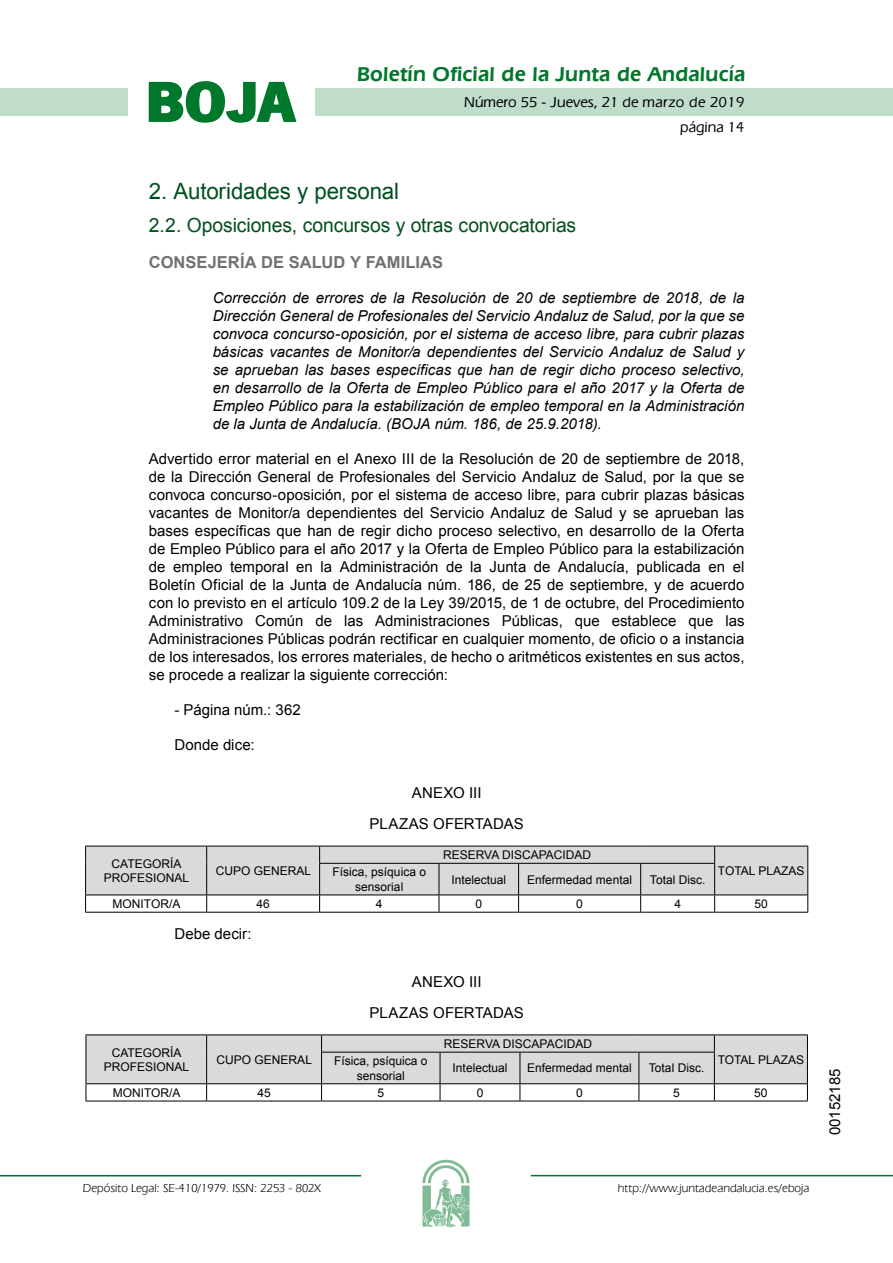
<style>
.page{position:relative;width:893px;height:1263px;background:#fff}
.page>*{position:absolute;margin:0;border:0;box-sizing:border-box;transform-origin:0 0}
.t1{font:700 57.75px "News Got T";color:#00782c;scale:1.14 1}
.t2{font:22.5px "Arial";letter-spacing:-.01em;color:#00501f}
.t3{font:600 21px "Eras IT Cby BT";letter-spacing:.01em;color:#00782c}
.t4{font:19.5px "Arial";letter-spacing:-.005em;color:#00501f}
.t5{font:700 16.5px "Arial";letter-spacing:.005em;color:#707173}
.t6{font:15px/18px "Arial";color:#000;text-align:center}
.t7{font:italic 15px/18px "Arial";color:#000;text-align:justify}
.t8{font:500 15px/24.5px "Eras IT Cby BT";color:#000;text-align:right}
.t9{font:12px/14.4px "Arial";color:#000;text-align:center}
.t10{font:12px "Eras IT Cby BT";color:#000}
</style>
<div class="page">
<div style="left:315px;top:88px;width:577px;height:28px;background:#bfddca"></div>
<div style="left:0;top:88px;width:128px;height:28px;background:#bfddca"></div>
<hr style="left:0;top:1175px;width:361px;height:2px;background:#00782c">
<svg style="left:422px;top:1159px;width:47px;height:68px"></svg>
<hr style="left:531px;top:1175px;width:361px;height:1px;background:#00782c">
<svg style="left:148px;top:81px;width:149px;height:42px"></svg>
<svg style="left:85px;top:846px;width:723px;height:66px"></svg>
<hr style="left:85px;top:912px;width:122px;height:1px;background:#000">
<hr style="left:207px;top:912px;width:112px;height:1px;background:#000">
<hr style="left:319px;top:912px;width:120px;height:1px;background:#000">
<hr style="left:439px;top:912px;width:79px;height:1px;background:#000">
<hr style="left:518px;top:912px;width:122px;height:1px;background:#000">
<hr style="left:640px;top:912px;width:74px;height:1px;background:#000">
<hr style="left:714px;top:912px;width:94px;height:1px;background:#000">
<svg style="left:86px;top:1035px;width:722px;height:66px"></svg>
<hr style="left:86px;top:1101px;width:121px;height:1px;background:#000">
<hr style="left:207px;top:1101px;width:114px;height:1px;background:#000">
<hr style="left:321px;top:1101px;width:119px;height:1px;background:#000">
<hr style="left:440px;top:1101px;width:80px;height:1px;background:#000">
<hr style="left:520px;top:1101px;width:119px;height:1px;background:#000">
<hr style="left:639px;top:1101px;width:75px;height:1px;background:#000">
<hr style="left:714px;top:1101px;width:93px;height:1px;background:#000">
<h1 class="t1" style="left:145px;top:68px;width:133px">BOJA</h1>
<h3 class="t3" style="left:357px;top:62px;width:390px">Boletín Oficial de la Junta de Andalucía</h3>
<p class="t8" style="left:464px;top:90px;width:282px">Número 55 - Jueves, 21 de marzo de 2019 página 14</p>
<h2 class="t2" style="left:149px;top:177px;width:252px">2. Autoridades y personal</h2>
<h3 class="t4" style="left:149px;top:212px;width:429px">2.2. Oposiciones, concursos y otras convocatorias</h3>
<p class="t5" style="left:149px;top:251px;width:296px">CONSEJERÍA DE SALUD Y FAMILIAS</p>
<p class="t7" style="left:213px;top:289px;width:533px">Corrección de errores de la Resolución de 20 de septiembre de 2018, de la Dirección General de Profesionales del Servicio Andaluz de Salud, por la que se convoca concurso-oposición, por el sistema de acceso libre, para cubrir plazas básicas vacantes de Monitor/a dependientes del Servicio Andaluz de Salud y se aprueban las bases específicas que han de regir dicho proceso selectivo, en desarrollo de la Oferta de Empleo Público para el año 2017 y la Oferta de Empleo Público para la estabilización de empleo temporal en la Administración de la Junta de Andalucía. (BOJA núm. 186, de 25.9.2018).</p>
<p class="t6" style="left:149px;top:450px;width:597px;text-align:justify">Advertido error material en el Anexo III de la Resolución de 20 de septiembre de 2018, de la Dirección General de Profesionales del Servicio Andaluz de Salud, por la que se convoca concurso-oposición, por el sistema de acceso libre, para cubrir plazas básicas vacantes de Monitor/a dependientes del Servicio Andaluz de Salud y se aprueban las bases específicas que han de regir dicho proceso selectivo, en desarrollo de la Oferta de Empleo Público para el año 2017 y la Oferta de Empleo Público para la estabilización de empleo temporal en la Administración de la Junta de Andalucía, publicada en el Boletín Oficial de la Junta de Andalucía núm. 186, de 25 de septiembre, y de acuerdo con lo previsto en el artículo 109.2 de la Ley 39/2015, de 1 de octubre, del Procedimiento Administrativo Común de las Administraciones Públicas, que establece que las Administraciones Públicas podrán rectificar en cualquier momento, de oficio o a instancia de los interesados, los errores materiales, de hecho o aritméticos existentes en sus actos, se procede a realizar la siguiente corrección:</p>
<p class="t6" style="left:174px;top:701px;width:128px">- Página núm.: 362</p>
<p class="t6" style="left:174px;top:736px;width:82px">Donde dice:</p>
<p class="t6" style="left:369px;top:777px;width:156px;line-height:30.8px">ANEXO III<br>PLAZAS OFERTADAS</p>
<p class="t9" style="left:104px;top:856px;width:87px">CATEGORÍA<br>PROFESIONAL</p>
<p class="t9" style="left:216px;top:864px;width:97px">CUPO GENERAL</p>
<p class="t9" style="left:443px;top:848px;width:150px">RESERVA DISCAPACIDAD</p>
<p class="t9" style="left:332px;top:865px;width:95px">Física, psíquica o</p>
<p class="t9" style="left:718px;top:864px;width:88px">TOTAL PLAZAS</p>
<p class="t9" style="left:355px;top:879px;width:50px">sensorial</p>
<p class="t9" style="left:451px;top:872px;width:56px">Intelectual</p>
<p class="t9" style="left:527px;top:872px;width:106px">Enfermedad mental</p>
<p class="t9" style="left:650px;top:872px;width:57px">Total Disc.</p>
<p class="t9" style="left:113px;top:897px;width:69px">MONITOR/A</p>
<p class="t9" style="left:256px;top:897px;width:15px">46</p>
<p class="t9" style="left:376px;top:897px;width:8px">4</p>
<p class="t9" style="left:475px;top:897px;width:8px">0</p>
<p class="t9" style="left:576px;top:897px;width:8px">0</p>
<p class="t9" style="left:674px;top:897px;width:8px">4</p>
<p class="t9" style="left:754px;top:897px;width:15px">50</p>
<p class="t6" style="left:174px;top:925px;width:79px">Debe decir:</p>
<p class="t6" style="left:369px;top:966px;width:156px;line-height:30.8px">ANEXO III<br>PLAZAS OFERTADAS</p>
<p class="t9" style="left:104px;top:1045px;width:87px">CATEGORÍA<br>PROFESIONAL</p>
<p class="t9" style="left:216px;top:1052px;width:97px">CUPO GENERAL</p>
<p class="t9" style="left:444px;top:1037px;width:150px">RESERVA DISCAPACIDAD</p>
<p class="t9" style="left:334px;top:1054px;width:95px">Física, psíquica o</p>
<p class="t9" style="left:717px;top:1052px;width:88px">TOTAL PLAZAS</p>
<p class="t9" style="left:357px;top:1068px;width:50px">sensorial</p>
<p class="t9" style="left:452px;top:1061px;width:56px">Intelectual</p>
<p class="t9" style="left:527px;top:1061px;width:106px">Enfermedad mental</p>
<p class="t9" style="left:649px;top:1061px;width:57px">Total Disc.</p>
<p class="t9" style="left:113px;top:1085px;width:69px">MONITOR/A</p>
<p class="t9" style="left:257px;top:1085px;width:15px">45</p>
<p class="t9" style="left:377px;top:1085px;width:8px">5</p>
<p class="t9" style="left:476px;top:1085px;width:8px">0</p>
<p class="t9" style="left:576px;top:1085px;width:8px">0</p>
<p class="t9" style="left:673px;top:1085px;width:8px">5</p>
<p class="t9" style="left:754px;top:1085px;width:15px">50</p>
<p class="t10" style="left:83px;top:1181px;width:239px">Depósito Legal: SE-410/1979. ISSN: 2253 - 802X</p>
<p class="t10" style="left:618px;top:1181px;width:193px">http://www.juntadeandalucia.es/eboja</p>
<p class="t6" style="left:826px;top:1135px;width:68px;rotate:-90deg">00152185</p>
</div>
